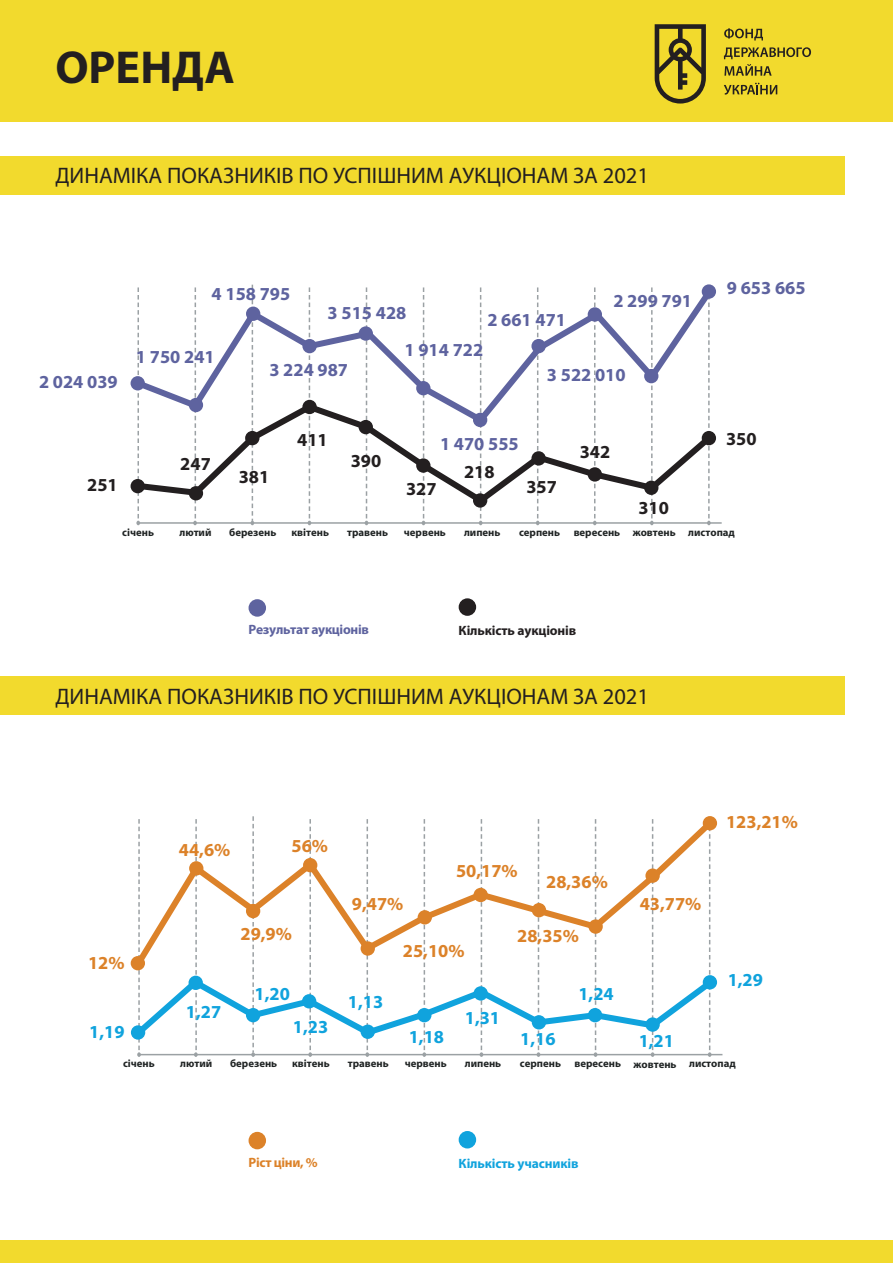
<style>
.page{position:relative;width:893px;height:1263px;background:#fff}
.page>*{position:absolute;margin:0;border:0;box-sizing:border-box;transform-origin:0 0}
.t1{font:700 46.35px "Myriad Pro";color:#231f20}
.t2{font:22.5px "Myriad Pro";color:#231f20}
.t3{font:700 18.3px/37.3px "Myriad Pro";color:#5e639f}
.t4{font:700 18.3px "Myriad Pro";color:#dc8229}
.t5{font:700 18.3px "Myriad Pro";color:#10a3dd}
.t6{font:700 18.3px "Myriad Pro";color:#231f20}
.t7{font:700 13.5px "Myriad Pro";letter-spacing:-.02em;color:#5e639f}
.t8{font:700 13.5px "Myriad Pro";letter-spacing:-.01em;color:#231f20}
.t9{font:700 13.5px "Myriad Pro";letter-spacing:-.01em;color:#10a3dd}
.t10{font:700 13.5px "Myriad Pro";letter-spacing:-.02em;color:#dc8229}
.t11{font:700 10.8px "Myriad Pro";color:#202424}
</style>
<div class="page">
<div style="left:0;top:0;width:893px;height:122px;background:#f2da2d"></div>
<div style="left:0;top:1240px;width:893px;height:23px;background:#f2da2d"></div>
<svg style="left:724px;top:28px;width:39px;height:13px"></svg>
<svg style="left:724px;top:47px;width:87px;height:29px"></svg>
<svg style="left:724px;top:83px;width:53px;height:12px"></svg>
<svg style="left:655px;top:24px;width:51px;height:80px"></svg>
<div style="left:0;top:156px;width:845px;height:38px;background:#f2da2d"></div>
<div style="left:0;top:676px;width:845px;height:38px;background:#f2da2d"></div>
<div style="left:249px;top:599px;width:17px;height:18px;background:#5e639f;border-radius:50%"></div>
<div style="left:459px;top:598px;width:17px;height:18px;background:#231f20;border-radius:50%"></div>
<div style="left:249px;top:1132px;width:17px;height:17px;background:#dc8229;border-radius:50%"></div>
<div style="left:459px;top:1131px;width:17px;height:17px;background:#10a3dd;border-radius:50%"></div>
<svg style="left:132px;top:428px;width:584px;height:80px"></svg>
<svg style="left:130px;top:284px;width:586px;height:144px"></svg>
<hr style="left:138px;top:522px;width:584px;height:2px;background:#9ba1a4">
<svg style="left:136px;top:287px;width:4px;height:238px"></svg>
<svg style="left:193px;top:287px;width:4px;height:238px"></svg>
<svg style="left:251px;top:285px;width:3px;height:240px"></svg>
<svg style="left:365px;top:287px;width:3px;height:238px"></svg>
<svg style="left:308px;top:287px;width:3px;height:238px"></svg>
<svg style="left:422px;top:287px;width:3px;height:238px"></svg>
<svg style="left:479px;top:287px;width:3px;height:238px"></svg>
<svg style="left:536px;top:287px;width:4px;height:238px"></svg>
<svg style="left:593px;top:287px;width:4px;height:238px"></svg>
<svg style="left:650px;top:287px;width:4px;height:238px"></svg>
<svg style="left:707px;top:287px;width:4px;height:238px"></svg>
<hr style="left:139px;top:1054px;width:583px;height:1px;background:#9ba1a4">
<svg style="left:130px;top:816px;width:588px;height:241px"></svg>
<h1 class="t1" style="left:55px;top:37px;width:181px">ОРЕНДА</h1>
<h2 class="t2" style="left:55px;top:162px;width:595px">ДИНАМІКА ПОКАЗНИКІВ ПО УСПІШНИМ АУКЦІОНАМ ЗА 2021</h2>
<h3 class="t3" style="left:39px;top:363px;width:80px">2 024 039</h3>
<h3 class="t3" style="left:212px;top:274px;width:80px">4 158 795</h3>
<h3 class="t3" style="left:613px;top:281px;width:80px">2 299 791</h3>
<h3 class="t3" style="left:404px;top:293px;width:80px;text-indent:-77px">3 515 428<br>1 914 722</h3>
<h3 class="t3" style="left:487px;top:301px;width:80px">2 661 471</h3>
<h3 class="t3" style="left:136px;top:337px;width:80px">1 750 241</h3>
<h3 class="t3" style="left:269px;top:351px;width:80px">3 224 987</h3>
<h3 class="t3" style="left:547px;top:356px;width:80px">3 522 010</h3>
<h3 class="t3" style="left:727px;top:269px;width:80px">9 653 665</h3>
<h3 class="t6" style="left:87px;top:473px;width:32px">251</h3>
<h3 class="t6" style="left:180px;top:452px;width:32px">247</h3>
<h3 class="t6" style="left:239px;top:465px;width:32px">381</h3>
<h3 class="t6" style="left:297px;top:428px;width:32px">411</h3>
<h3 class="t6" style="left:351px;top:449px;width:32px">390</h3>
<h3 class="t3" style="left:440px;top:425px;width:80px">1 470 555</h3>
<h3 class="t6" style="left:726px;top:427px;width:32px">350</h3>
<h3 class="t6" style="left:580px;top:440px;width:32px">342</h3>
<h3 class="t6" style="left:406px;top:477px;width:32px">327</h3>
<h3 class="t6" style="left:464px;top:459px;width:32px">218</h3>
<h3 class="t6" style="left:526px;top:475px;width:32px">357</h3>
<h3 class="t6" style="left:638px;top:496px;width:32px">310</h3>
<p class="t11" style="left:122px;top:525px;width:33px">січень</p>
<p class="t11" style="left:179px;top:525px;width:34px">лютий</p>
<p class="t11" style="left:229px;top:525px;width:49px">березень</p>
<p class="t11" style="left:291px;top:525px;width:39px">квітень</p>
<p class="t11" style="left:347px;top:525px;width:42px">травень</p>
<p class="t11" style="left:404px;top:525px;width:44px">червень</p>
<p class="t11" style="left:464px;top:525px;width:38px">липень</p>
<p class="t11" style="left:519px;top:525px;width:217px">серпень вересень жовтень листопад</p>
<p class="t7" style="left:249px;top:621px;width:122px">Результат аукцiонiв</p>
<p class="t8" style="left:459px;top:622px;width:119px">Кількість аукціонів</p>
<h2 class="t2" style="left:55px;top:682px;width:595px">ДИНАМІКА ПОКАЗНИКІВ ПО УСПІШНИМ АУКЦІОНАМ ЗА 2021</h2>
<h3 class="t4" style="left:88px;top:951px;width:38px">12%</h3>
<h3 class="t5" style="left:89px;top:1019px;width:37px">1,19</h3>
<h3 class="t4" style="left:179px;top:838px;width:53px">44,6%</h3>
<h3 class="t4" style="left:291px;top:834px;width:38px">56%</h3>
<h3 class="t4" style="left:240px;top:922px;width:53px">29,9%</h3>
<h3 class="t5" style="left:186px;top:1000px;width:37px">1,27</h3>
<h3 class="t5" style="left:255px;top:982px;width:37px">1,20</h3>
<h3 class="t5" style="left:293px;top:1014px;width:37px">1,23</h3>
<h3 class="t4" style="left:352px;top:892px;width:53px">9,47%</h3>
<h3 class="t4" style="left:456px;top:859px;width:63px">50,17%</h3>
<h3 class="t4" style="left:546px;top:870px;width:63px">28,36%</h3>
<h3 class="t5" style="left:348px;top:990px;width:37px">1,13</h3>
<h3 class="t4" style="left:403px;top:939px;width:63px">25,10%</h3>
<h3 class="t5" style="left:409px;top:1024px;width:37px">1,18</h3>
<h3 class="t5" style="left:465px;top:1006px;width:37px">1,31</h3>
<h3 class="t4" style="left:517px;top:924px;width:63px">28,35%</h3>
<h3 class="t5" style="left:520px;top:1026px;width:37px">1,16</h3>
<h3 class="t5" style="left:578px;top:981px;width:37px">1,24</h3>
<h3 class="t4" style="left:726px;top:809px;width:73px">123,21%</h3>
<h3 class="t4" style="left:640px;top:892px;width:63px">43,77%</h3>
<h3 class="t5" style="left:639px;top:1028px;width:37px">1,21</h3>
<h3 class="t5" style="left:728px;top:968px;width:37px">1,29</h3>
<p class="t11" style="left:123px;top:1057px;width:33px">січень</p>
<p class="t11" style="left:180px;top:1057px;width:34px">лютий</p>
<p class="t11" style="left:230px;top:1057px;width:49px">березень</p>
<p class="t11" style="left:292px;top:1057px;width:39px">квітень</p>
<p class="t11" style="left:348px;top:1057px;width:42px">травень</p>
<p class="t11" style="left:405px;top:1057px;width:44px">червень</p>
<p class="t11" style="left:465px;top:1057px;width:38px">липень</p>
<p class="t11" style="left:520px;top:1057px;width:217px">серпень вересень жовтень листопад</p>
<p class="t10" style="left:249px;top:1154px;width:71px">Ріст ціни, %</p>
<p class="t9" style="left:459px;top:1154px;width:121px">Кількість учасників</p>
</div>
